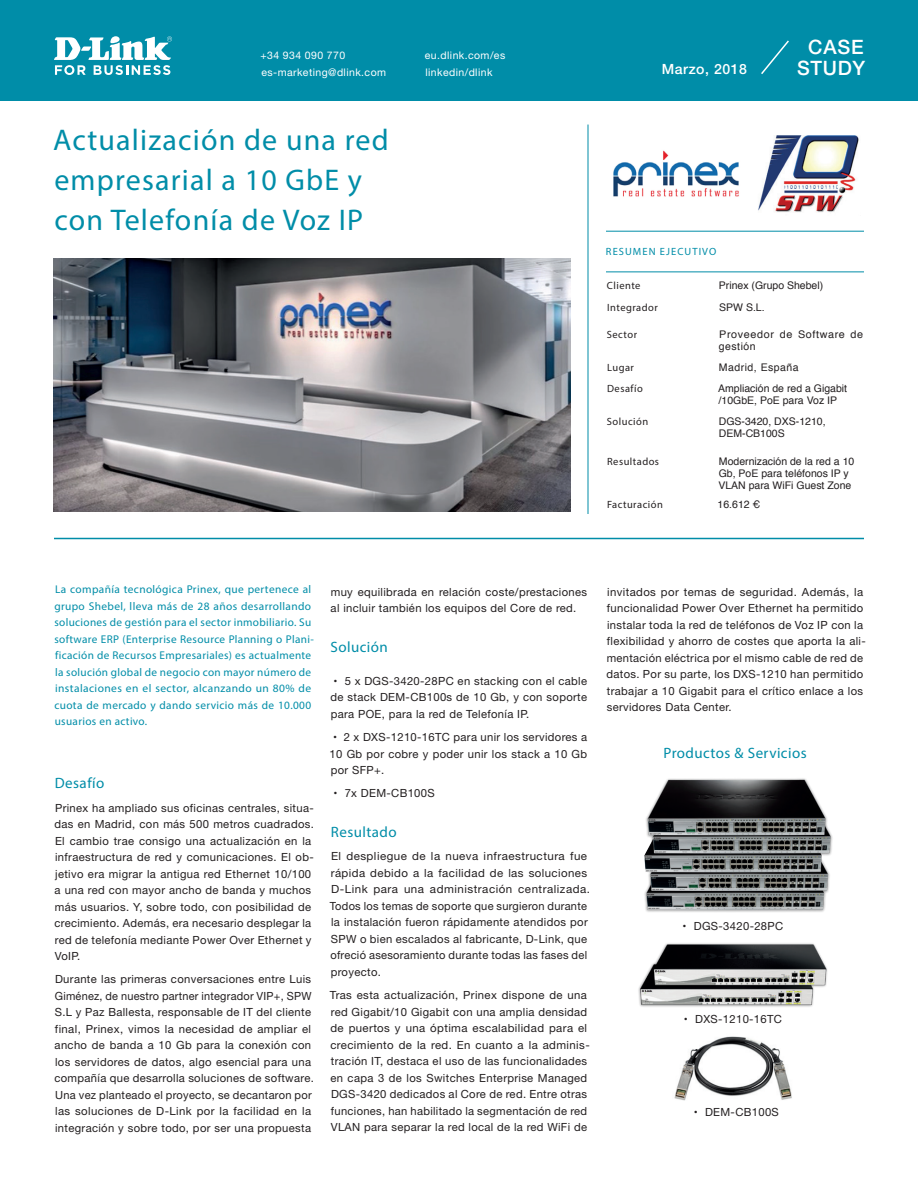
<style>
.page{position:relative;width:918px;height:1188px;background:#fff}
.page>*{position:absolute;margin:0;border:0;box-sizing:border-box;transform-origin:0 0}
.t1{font:30px/40.2px "Myriad Pro";letter-spacing:.04em;color:#008da8}
.t2{font:500 19.8px/21.1px "Helvetica Neue";letter-spacing:.035em;color:#fff;text-align:center}
.t3{font:15px "Myriad Pro";letter-spacing:.03em;color:#008da8}
.t4{font:500 14.1px "Helvetica Neue";letter-spacing:.04em;color:#fff}
.t5{font:11.25px/16.5px "Helvetica Neue";letter-spacing:.03em;color:#231f20}
.t6{font:11.25px/16.5px "Myriad Pro";letter-spacing:.03em;color:#008da8}
.t7{font:10.5px/12px "Helvetica";color:#231f20}
.t8{font:10.5px "Myriad Pro";letter-spacing:.045em;color:#231f20}
.t9{font:10.5px "Helvetica Neue";letter-spacing:.04em;color:#fff}
.t10{font:10.5px/12px "Helvetica";letter-spacing:.055em;color:#231f20}
.t11{font:10.5px "Myriad Pro";letter-spacing:.1em;color:#008da8}
.t12{font:10.5px "Helvetica";letter-spacing:.045em;color:#231f20}
</style>
<div class="page">
<img style="left:674px;top:1036px;width:118px;height:64px">
<img style="left:54px;top:259px;width:516px;height:253px">
<hr style="left:54px;top:538px;width:810px;height:1px;background:#008da8">
<hr style="left:588px;top:125px;width:1px;height:389px;background:#008da8">
<img style="left:644px;top:778px;width:189px;height:134px">
<img style="left:638px;top:943px;width:189px;height:64px">
<div style="left:0;top:0;width:918px;height:100px;background:#008da8"></div>
<svg style="left:54px;top:36px;width:118px;height:39px"></svg>
<img style="left:613px;top:150px;width:126px;height:47px">
<hr style="left:606px;top:272px;width:258px;height:1px;background:#008da8">
<hr style="left:606px;top:231px;width:258px;height:1px;background:#008da8">
<svg style="left:761px;top:40px;width:28px;height:34px"></svg>
<img style="left:758px;top:136px;width:101px;height:76px">
<p class="t9" style="left:260px;top:48px;width:86px">+34 934 090 770</p>
<p class="t9" style="left:425px;top:48px;width:82px">eu.dlink.com/es</p>
<p class="t9" style="left:261px;top:65px;width:126px">es-marketing@dlink.com</p>
<p class="t9" style="left:425px;top:65px;width:69px">linkedin/dlink</p>
<p class="t4" style="left:662px;top:58px;width:87px">Marzo, 2018</p>
<h1 class="t1" style="left:53px;top:119px;width:337px">Actualización de una red empresarial a 10 GbE y con Telefonía de Voz IP</h1>
<p class="t11" style="left:606px;top:245px;width:112px">RESUMEN EJECUTIVO</p>
<h2 class="t2" style="left:797px;top:35px;width:70px">CASE<br>STUDY</h2>
<p class="t8" style="left:607px;top:279px;width:35px">Cliente</p>
<p class="t7" style="left:719px;top:280px;width:106px">Prinex (Grupo Shebel)</p>
<p class="t8" style="left:607px;top:301px;width:52px">Integrador</p>
<p class="t8" style="left:607px;top:328px;width:32px">Sector</p>
<p class="t7" style="left:719px;top:302px;width:47px">SPW S.L.</p>
<p class="t10" style="left:719px;top:329px;width:146px">Proveedor de Software de gestión</p>
<p class="t8" style="left:607px;top:361px;width:28px">Lugar</p>
<p class="t12" style="left:719px;top:359px;width:81px">Madrid, España</p>
<p class="t8" style="left:607px;top:382px;width:37px">Desafío</p>
<p class="t7" style="left:718px;top:383px;width:130px">Ampliación de red a Gigabit /10GbE, PoE para Voz IP</p>
<p class="t8" style="left:607px;top:415px;width:43px">Solución</p>
<p class="t7" style="left:719px;top:416px;width:108px">DGS-3420, DXS-1210,<br>DEM-CB100S</p>
<p class="t8" style="left:607px;top:455px;width:54px">Resultados</p>
<p class="t7" style="left:718px;top:456px;width:138px">Modernización de la red a 10<br>Gb, PoE para teléfonos IP y<br>VLAN para WiFi Guest Zone</p>
<p class="t8" style="left:607px;top:498px;width:57px">Facturación</p>
<p class="t7" style="left:718px;top:498px;width:44px">16.612 €</p>
<p class="t6" style="left:54px;top:581px;width:261px">La compañía tecnológica Prinex, que pertenece al grupo Shebel, lleva más de 28 años desarrollando soluciones de gestión para el sector inmobiliario. Su software ERP (Enterprise Resource Planning o Plani&shy;ficación de Recursos Empresariales) es actualmente la solución global de negocio con mayor número de instalaciones en el sector, alcanzando un 80% de cuota de mercado y dando servicio más de 10.000 usuarios en activo.</p>
<h3 class="t3" style="left:55px;top:774px;width:51px">Desafío</h3>
<p class="t5" style="left:54px;top:800px;width:261px">Prinex ha ampliado sus oficinas centrales, situa&shy;das en Madrid, con más 500 metros cuadrados.<br>El cambio trae consigo una actualización en la infraestructura de red y comunicaciones. El ob&shy;jetivo era migrar la antigua red Ethernet 10/100 a una red con mayor ancho de banda y muchos más usuarios. Y, sobre todo, con posibilidad de crecimiento. Además, era necesario desplegar la red de telefonía mediante Power Over Ethernet y VoIP.</p>
<p class="t5" style="left:54px;top:972px;width:261px">Durante las primeras conversaciones entre Luis Giménez, de nuestro partner integrador VIP+, SPW S.L y Paz Ballesta, responsable de IT del cliente final, Prinex, vimos la necesidad de ampliar el ancho de banda a 10 Gb para la conexión con los servidores de datos, algo esencial para una compañía que desarrolla soluciones de software.<br>Una vez planteado el proyecto, se decantaron por las soluciones de D-Link por la facilidad en la integración y sobre todo, por ser una propuesta</p>
<p class="t5" style="left:331px;top:584px;width:258px">muy equilibrada en relación coste/prestaciones al incluir también los equipos del Core de red.</p>
<h3 class="t3" style="left:330px;top:638px;width:59px">Solución</h3>
<p class="t5" style="left:330px;top:673px;width:258px;text-align:justify">• 5 x DGS-3420-28PC en stacking con el cable de stack DEM-CB100s de 10 Gb, y con soporte para POE, para la red de Telefonía IP.</p>
<p class="t5" style="left:330px;top:730px;width:259px;text-align:justify;text-indent:4px">• 2 x DXS-1210-16TC para unir los servidores a 10 Gb por cobre y poder unir los stack a 10 Gb por SFP+.</p>
<p class="t5" style="left:333px;top:786px;width:103px">• 7x DEM-CB100S</p>
<h3 class="t3" style="left:331px;top:823px;width:67px">Resultado</h3>
<p class="t5" style="left:330px;top:849px;width:262px">El despliegue de la nueva infraestructura fue rápida debido a la facilidad de las soluciones D-Link para una administración centralizada.<br>Todos los temas de soporte que surgieron durante la instalación fueron rápidamente atendidos por SPW o bien escalados al fabricante, D-Link, que ofreció asesoramiento durante todas las fases del proyecto.</p>
<p class="t5" style="left:330px;top:988px;width:261px">Tras esta actualización, Prinex dispone de una red Gigabit/10 Gigabit con una amplia densidad de puertos y una óptima escalabilidad para el crecimiento de la red. En cuanto a la adminis&shy;tración IT, destaca el uso de las funcionalidades en capa 3 de los Switches Enterprise Managed DGS-3420 dedicados al Core de red. Entre otras funciones, han habilitado la segmentación de red VLAN para separar la red local de la red WiFi de</p>
<p class="t5" style="left:606px;top:584px;width:261px">invitados por temas de seguridad. Además, la funcionalidad Power Over Ethernet ha permitido instalar toda la red de teléfonos de Voz IP con la flexibilidad y ahorro de costes que aporta la ali&shy;mentación eléctrica por el mismo cable de red de datos. Por su parte, los DXS-1210 han permitido trabajar a 10 Gigabit para el crítico enlace a los servidores Data Center.</p>
<h3 class="t3" style="left:663px;top:743px;width:145px">Productos &amp; Servicios</h3>
<p class="t5" style="left:683px;top:919px;width:102px">• DGS-3420-28PC</p>
<p class="t5" style="left:684px;top:1012px;width:100px">• DXS-1210-16TC</p>
<p class="t5" style="left:694px;top:1105px;width:87px">• DEM-CB100S</p>
</div>
